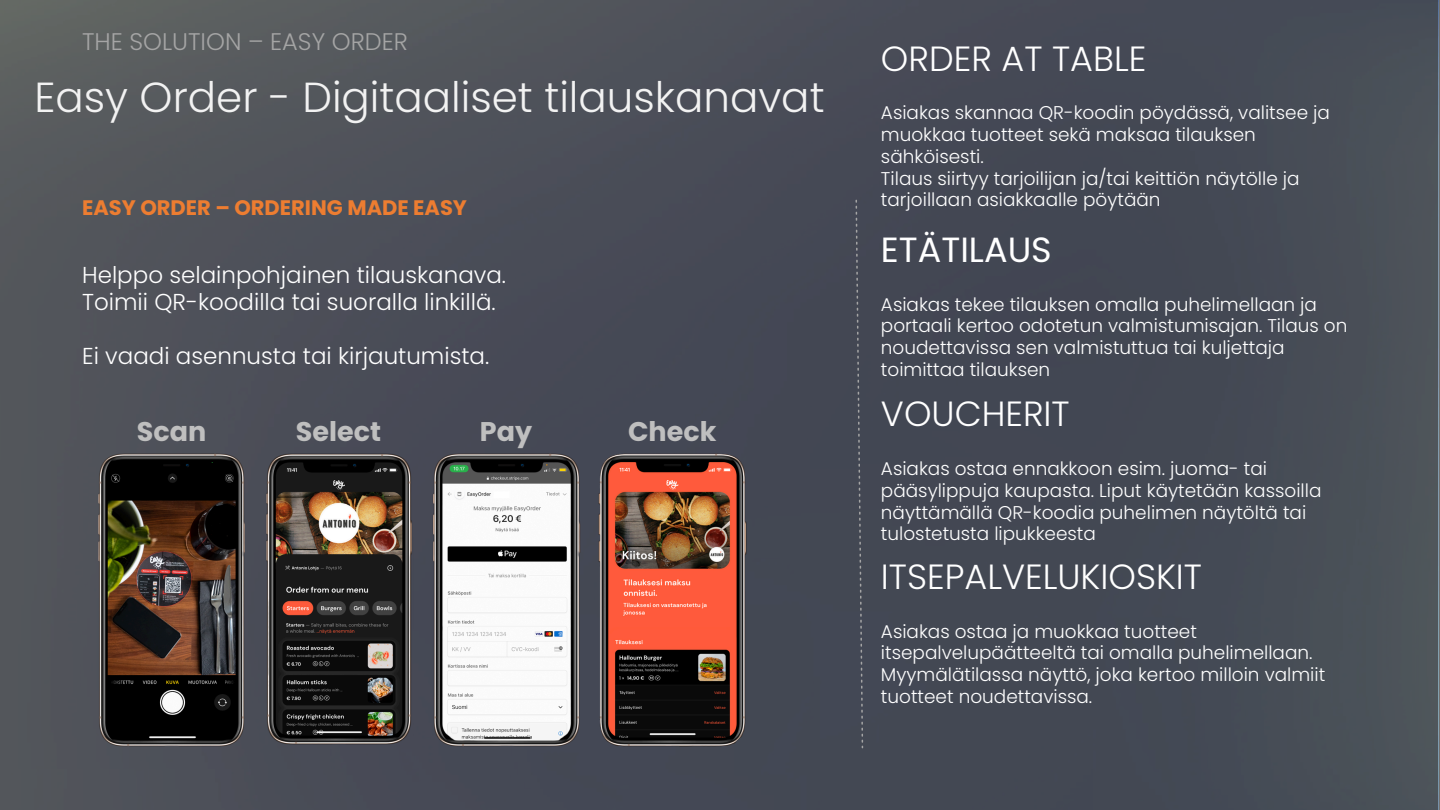
<style>
.page{position:relative;width:1440px;height:810px;background:#fff}
.page>*{position:absolute;margin:0;border:0;box-sizing:border-box;transform-origin:0 0}
.t1{font:300 42px "Poppins";color:#f2f2f2}
.t2{font:300 35px "Poppins";color:#fff}
.t3{font:35px "Poppins";color:#fff}
.t4{font:700 27px "Poppins";color:#bfbfbf}
.t5{font:300 24px "Poppins";color:#a5a5a5}
.t6{font:300 23px/27px "Poppins";color:#fff}
.t7{font:700 21px "Poppins";color:#ed7d31}
.t8{font:300 18.4px/21.8px "Poppins";color:#fff}
</style>
<div class="page">
<div style="left:0;top:0;width:1438px;height:810px;background:linear-gradient(to right,#51535b,#424854)"></div>
<img style="left:98px;top:453px;width:147px;height:293px">
<img style="left:263px;top:453px;width:150px;height:293px">
<img style="left:432px;top:453px;width:148px;height:293px">
<img style="left:598px;top:453px;width:148px;height:293px">
<svg style="left:856px;top:200px;width:7px;height:548px;background:#4c505b"></svg>
<h3 class="t5" style="left:82px;top:25px;width:327px">THE SOLUTION – EASY ORDER</h3>
<h3 class="t1" style="left:34px;top:67px;width:792px">Easy Order - Digitaaliset tilauskanavat</h3>
<p class="t7" style="left:82px;top:193px;width:386px">EASY ORDER – ORDERING MADE EASY</p>
<h5 class="t6" style="left:82px;top:261px;width:426px">Helppo selainpohjainen tilauskanava.<br>Toimii QR-koodilla tai suoralla linkillä.</h5>
<h3 class="t6" style="left:82px;top:342px;width:409px">Ei vaadi asennusta tai kirjautumista.</h3>
<h3 class="t4" style="left:137px;top:413px;width:71px">Scan</h3>
<p class="t4" style="left:296px;top:413px;width:87px">Select</p>
<p class="t4" style="left:480px;top:413px;width:54px">Pay</p>
<p class="t4" style="left:628px;top:413px;width:90px">Check</p>
<h2 class="t2" style="left:881px;top:34px;width:267px">ORDER AT TABLE</h2>
<p class="t8" style="left:881px;top:102px;width:450px">Asiakas skannaa QR-koodin pöydässä, valitsee ja muokkaa tuotteet sekä maksaa tilauksen sähköisesti.</p>
<p class="t8" style="left:881px;top:167px;width:420px">Tilaus siirtyy tarjoilijan ja/tai keittiön näytölle ja tarjoillaan asiakkaalle pöytään</p>
<h2 class="t3" style="left:881px;top:225px;width:172px">ETÄTILAUS</h2>
<p class="t8" style="left:881px;top:293px;width:468px">Asiakas tekee tilauksen omalla puhelimellaan ja portaali kertoo odotetun valmistumisajan. Tilaus on noudettavissa sen valmistuttua tai kuljettaja toimittaa tilauksen</p>
<h2 class="t2" style="left:881px;top:390px;width:190px">VOUCHERIT</h2>
<p class="t8" style="left:881px;top:458px;width:442px">Asiakas ostaa ennakkoon esim. juoma- tai pääsylippuja kaupasta. Liput käytetään kassoilla näyttämällä QR-koodia puhelimen näytöltä tai tulostetusta lipukkeesta</p>
<h2 class="t2" style="left:881px;top:552px;width:323px">ITSEPALVELUKIOSKIT</h2>
<p class="t8" style="left:881px;top:620px;width:446px">Asiakas ostaa ja muokkaa tuotteet itsepalvelupäätteeltä tai omalla puhelimellaan.<br>Myymälätilassa näyttö, joka kertoo milloin valmiit tuotteet noudettavissa.</p>
</div>
